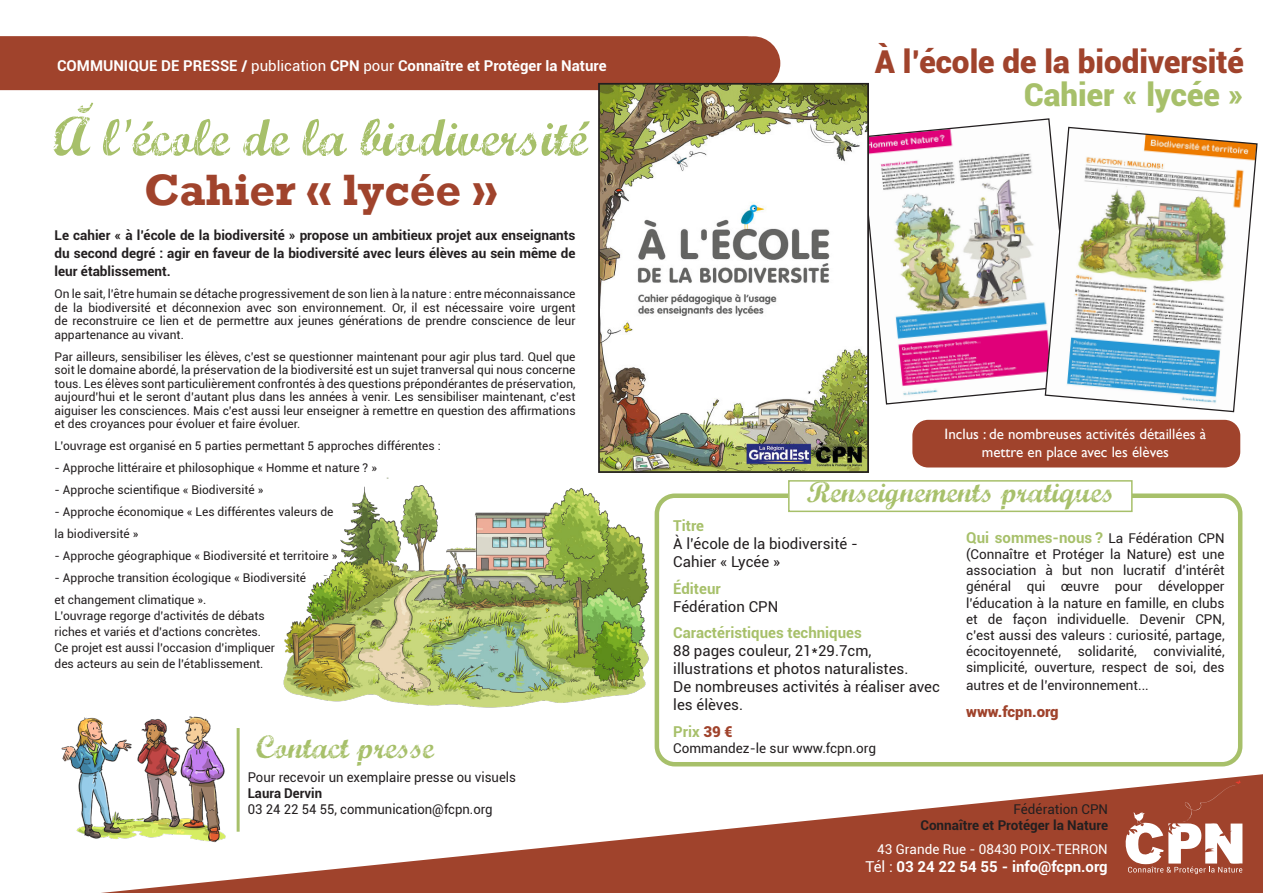
<style>
.page{position:relative;width:1263px;height:893px;background:#fff}
.page>*{position:absolute;margin:0;border:0;box-sizing:border-box;transform-origin:0 0}
.t1{font:52.5px "Marcelle Script";color:#a7c06a}
.t2{font:700 45px "Rockwell";color:#a0432c}
.t3{font:900 31.5px/33px "Roboto";color:#a0432c;text-align:right}
.t4{font:31.5px "Marcelle Script";color:#a7c06a}
.Titre_renseignements{font:30px "Marcelle Script";color:#a7c06a}
.Texte_renseignements{font:15px/18px "Roboto";color:#231f20}
.t5{font:700 15px "Roboto";color:#fff}
.t6{font:15px/18px "Gill Sans";color:#fff;text-align:center}
.Texte_renseignements-2{font:700 15px "Roboto";color:#a7c06a}
.Texte_renseignements-3{font:900 15px "Roboto";color:#a0432c}
.Texte_renseignements-4{font:13.5px/16.2px "Roboto";color:#231f20;text-align:justify}
.Texte_contact_presse{font:700 13.5px/18px "Roboto";color:#231f20;text-align:justify}
.Texte_contact_presse-2{font:13.5px "Roboto";color:#231f20}
.t7{font:13.5px "Roboto";color:#fff}
.t8{font:12px/13.5px "Roboto";color:#231f20;text-align:justify}
.s1{font-weight:400}
.s2{color:#a7c06a}
.s3{font-weight:700;color:#a7c06a}
.s4{font-weight:900;color:#a0432c}
.s5{font-weight:400;font-size:13.5px;color:#231f20}
</style>
<div class="page">
<img style="left:869px;top:118px;width:182px;height:287px">
<div style="left:655px;top:493px;width:587px;height:273px;border:4px solid #a7c06a;border-radius:18px"></div>
<div style="left:789px;top:481px;width:343px;height:30px;background:#fff"></div>
<div style="left:788px;top:480px;width:344px;height:32px;border:2px solid #a7c06a"></div>
<svg style="left:101px;top:774px;width:1162px;height:119px"></svg>
<div style="left:0;top:36px;width:748px;height:54px;background:#a0432c"></div>
<div style="left:726px;top:36px;width:54px;height:54px;background:#a0432c;border-radius:50%"></div>
<div style="left:56px;top:59px;width:687px;height:16px;background:#a0432c"></div>
<div style="left:56px;top:59px;width:687px;height:17px;border:2px solid #a0432c"></div>
<div style="left:729px;top:843px;width:379px;height:37px;background:#a0432c"></div>
<div style="left:728px;top:842px;width:381px;height:39px;border:2px solid #a0432c"></div>
<hr style="left:237px;top:728px;width:3px;height:104px;background:#a7c06a">
<svg style="left:1125px;top:780px;width:117px;height:94px"></svg>
<img style="left:601px;top:86px;width:265px;height:384px">
<div style="left:598px;top:83px;width:271px;height:390px;border:2px solid #231f20"></div>
<div style="left:910px;top:418px;width:332px;height:52px;background:#a0432c;border-radius:18px"></div>
<div style="left:908px;top:415px;width:337px;height:57px;border:4px solid #fff;border-radius:18px"></div>
<img style="left:1044px;top:126px;width:214px;height:287px">
<img style="left:61px;top:716px;width:167px;height:131px">
<img style="left:283px;top:449px;width:376px;height:269px">
<p class="t5" style="left:57px;top:55px;width:551px">COMMUNIQUE DE PRESSE / <span class="s1">publication</span> CPN <span class="s1">pour</span> Connaître et Protéger la Nature</p>
<p class="t1" style="left:54px;top:101px;width:535px">A l'école de la biodiversité</p>
<p class="t2" style="left:144px;top:162px;width:354px">Cahier « lycée »</p>
<p class="Texte_contact_presse" style="left:55px;top:226px;width:522px">Le cahier « à l’école de la biodiversité » propose un ambitieux projet aux enseignants du second degré : agir en faveur de la biodiversité avec leurs élèves au sein même de leur établissement.</p>
<p class="t8" style="left:55px;top:287px;width:522px">On le sait, l’être humain se détache progressivement de son lien à la nature : entre méconnaissance de la biodiversité et déconnexion avec son environnement. Or, il est nécessaire voire urgent de reconstruire ce lien et de permettre aux jeunes générations de prendre conscience de leur appartenance au vivant.</p>
<p class="t8" style="left:55px;top:349px;width:522px">Par ailleurs, sensibiliser les élèves, c’est se questionner maintenant pour agir plus tard. Quel que soit le domaine abordé, la préservation de la biodiversité est un sujet tranversal qui nous concerne tous. Les élèves sont particulièrement confrontés à des questions prépondérantes de préservation, aujourd’hui et le seront d’autant plus dans les années à venir. Les sensibiliser maintenant, c’est aiguiser les consciences. Mais c’est aussi leur enseigner à remettre en question des affirmations et des croyances pour évoluer et faire évoluer.</p>
<p class="t8" style="left:55px;top:439px;width:388px">L’ouvrage est organisé en 5 parties permettant 5 approches différentes :</p>
<p class="t8" style="left:55px;top:461px;width:324px">- Approche littéraire et philosophique « Homme et nature ? »</p>
<p class="t8" style="left:55px;top:483px;width:210px">- Approche scientifique « Biodiversité »</p>
<p class="t8" style="left:55px;top:505px;width:280px">- Approche économique « Les différentes valeurs de</p>
<p class="t8" style="left:55px;top:527px;width:85px">la biodiversité »</p>
<p class="t8" style="left:55px;top:549px;width:284px">- Approche géographique « Biodiversité et territoire »</p>
<p class="t8" style="left:55px;top:571px;width:253px">- Approche transition écologique « Biodiversité</p>
<p class="t8" style="left:55px;top:593px;width:153px">et changement climatique ».</p>
<p class="t8" style="left:55px;top:609px;width:212px">L’ouvrage regorge d’activités de débats</p>
<p class="t8" style="left:55px;top:625px;width:208px">riches et variés et d’actions concrètes.</p>
<p class="t8" style="left:55px;top:641px;width:222px">Ce projet est aussi l’occasion d’impliquer</p>
<p class="t8" style="left:55px;top:657px;width:210px">des acteurs au sein de l’établissement.</p>
<p class="t4" style="left:257px;top:726px;width:179px">Contact presse</p>
<p class="Texte_contact_presse-2" style="left:248px;top:768px;width:270px">Pour recevoir un exemplaire presse ou visuels</p>
<p class="Texte_contact_presse" style="left:248px;top:784px;width:76px">Laura Dervin</p>
<p class="Texte_contact_presse-2" style="left:248px;top:800px;width:247px">03 24 22 54 55, communication@fcpn.org</p>
<p class="t3" style="left:875px;top:44px;width:371px">À l’école de la biodiversité<br><span class="s2">Cahier « lycée »</span></p>
<p class="t6" style="left:944px;top:425px;width:263px">Inclus : de nombreuses activités détaillées à mettre en place avec les élèves</p>
<p class="Titre_renseignements" style="left:806px;top:471px;width:309px">Renseignements pratiques</p>
<p class="Texte_renseignements" style="left:673px;top:517px;width:186px"><span class="s3">Titre<br></span>À l’école de la biodiversité -<br>Cahier « Lycée »</p>
<p class="Texte_renseignements" style="left:673px;top:579px;width:107px"><span class="s3">Éditeur<br></span>Fédération CPN</p>
<p class="Texte_renseignements" style="left:673px;top:624px;width:268px"><span class="s3">Caractéristiques techniques<br></span>88 pages couleur, 21*29.7cm, illustrations et photos naturalistes.<br>De nombreuses activités à réaliser avec les élèves.</p>
<p class="Texte_renseignements-2" style="left:673px;top:721px;width:61px">Prix <span class="s4">39 €</span></p>
<p class="Texte_renseignements-4" style="left:673px;top:740px;width:204px">Commandez-le sur www.fcpn.org</p>
<p class="Texte_renseignements-2" style="left:966px;top:527px;width:260px">Qui sommes-nous ? <span class="s5">La Fédération CPN</span></p>
<p class="Texte_renseignements-4" style="left:966px;top:546px;width:260px">(Connaître et Protéger la Nature) est une association à but non lucratif d’intérêt général qui œuvre pour développer l’éducation à la nature en famille, en clubs et de façon individuelle. Devenir CPN, c’est aussi des valeurs : curiosité, partage, écocitoyenneté, solidarité, convivialité, simplicité, ouverture, respect de soi, des</p>
<p class="Texte_renseignements-4" style="left:966px;top:677px;width:184px">autres et de l’environnement...</p>
<p class="Texte_renseignements-3" style="left:966px;top:701px;width:94px">www.fcpn.org</p>
<p class="Texte_contact_presse" style="left:920px;top:801px;width:189px;line-height:16.2px;text-align:right"><span class="s1">Fédération CPN<br></span>Connaître et Protéger la Nature</p>
<p class="t7" style="left:877px;top:840px;width:232px">43 Grande Rue - 08430 POIX-TERRON</p>
<p class="t5" style="left:865px;top:856px;width:244px"><span class="s1">Tél :</span> 03 24 22 54 55 - info@fcpn.org</p>
</div>
